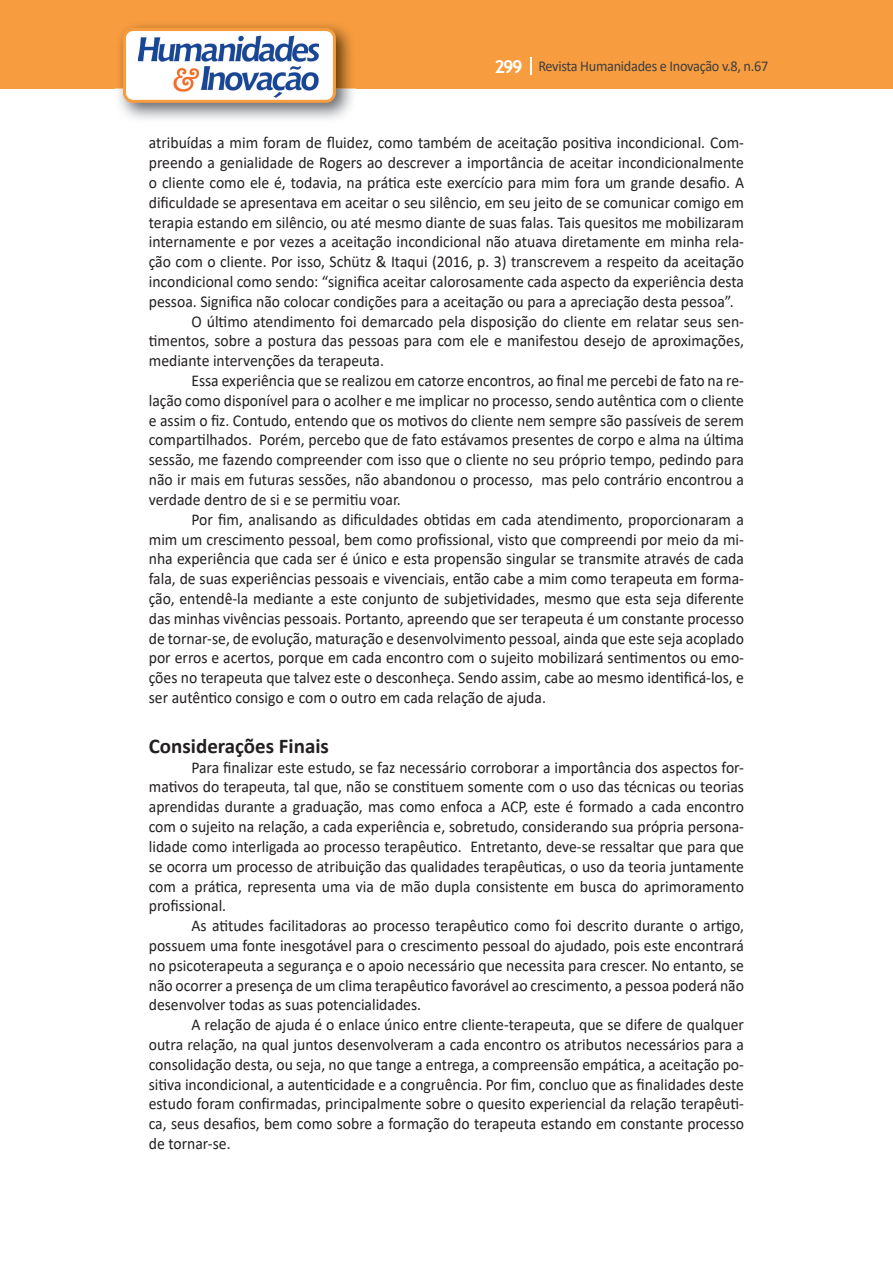
<style>
.page{position:relative;width:893px;height:1263px;background:#fff}
.page>*{position:absolute;margin:0;border:0;box-sizing:border-box;transform-origin:0 0}
.t1{font:700 21px "Calibri";color:#231f20}
.t2{font:16.5px/19.8px "Calibri";color:#231f20;text-align:justify;scale:.95 1}
.t3{font:15px "Calibri";letter-spacing:-.02em;color:#3e3e3f;scale:.95 1}
.s1{font-family:"Trebuchet MS";font-weight:700;font-size:18px;color:#fff}
</style>
<div class="page">
<div style="left:0;top:0;width:893px;height:88px;background:#f89d3f"></div>
<svg style="left:530px;top:57px;width:2px;height:18px"></svg>
<img style="left:115px;top:24px;width:241px;height:95px">
<div style="left:125px;top:30px;width:209px;height:71px;background:#fff;border-radius:9px"></div>
<img style="left:138px;top:35px;width:181px;height:62px">
<div style="left:123px;top:28px;width:213px;height:75px;border:3px solid #f89d3f;border-radius:9px"></div>
<p class="t3" style="left:495px;top:56px;width:290px"><span class="s1">299</span> Revista Humanidades e Inovação v.8, n.67</p>
<p class="t2" style="left:149px;top:133px;width:628px">atribuídas a mim foram de fluidez, como também de aceitação positiva incondicional. Com-</p>
<p class="t2" style="left:149px;top:152px;width:628px">preendo a genialidade de Rogers ao descrever a importância de aceitar incondicionalmente</p>
<p class="t2" style="left:149px;top:172px;width:628px">o cliente como ele é, todavia, na prática este exercício para mim fora um grande desafio. A</p>
<p class="t2" style="left:149px;top:192px;width:628px">dificuldade se apresentava em aceitar o seu silêncio, em seu jeito de se comunicar comigo em</p>
<p class="t2" style="left:149px;top:212px;width:628px">terapia estando em silêncio, ou até mesmo diante de suas falas. Tais quesitos me mobilizaram</p>
<p class="t2" style="left:149px;top:232px;width:628px">internamente e por vezes a aceitação incondicional não atuava diretamente em minha rela-</p>
<p class="t2" style="left:149px;top:251px;width:628px">ção com o cliente. Por isso, Schütz &amp; Itaqui (2016, p. 3) transcrevem a respeito da aceitação</p>
<p class="t2" style="left:149px;top:271px;width:628px">incondicional como sendo: “significa aceitar calorosamente cada aspecto da experiência desta</p>
<p class="t2" style="left:149px;top:291px;width:617px">pessoa. Significa não colocar condições para a aceitação ou para a apreciação desta pessoa”.</p>
<p class="t2" style="left:191px;top:311px;width:583px">O último atendimento foi demarcado pela disposição do cliente em relatar seus sen-</p>
<p class="t2" style="left:149px;top:331px;width:628px">timentos, sobre a postura das pessoas para com ele e manifestou desejo de aproximações,</p>
<p class="t2" style="left:149px;top:350px;width:249px">mediante intervenções da terapeuta.</p>
<p class="t2" style="left:191px;top:370px;width:583px">Essa experiência que se realizou em catorze encontros, ao final me percebi de fato na re-</p>
<p class="t2" style="left:149px;top:390px;width:628px">lação como disponível para o acolher e me implicar no processo, sendo autêntica com o cliente</p>
<p class="t2" style="left:149px;top:410px;width:628px">e assim o fiz. Contudo, entendo que os motivos do cliente nem sempre são passíveis de serem</p>
<p class="t2" style="left:149px;top:430px;width:628px">compartilhados. Porém, percebo que de fato estávamos presentes de corpo e alma na última</p>
<p class="t2" style="left:149px;top:449px;width:628px">sessão, me fazendo compreender com isso que o cliente no seu próprio tempo, pedindo para</p>
<p class="t2" style="left:149px;top:469px;width:628px">não ir mais em futuras sessões, não abandonou o processo, mas pelo contrário encontrou a</p>
<p class="t2" style="left:149px;top:489px;width:267px">verdade dentro de si e se permitiu voar.</p>
<p class="t2" style="left:191px;top:509px;width:583px">Por fim, analisando as dificuldades obtidas em cada atendimento, proporcionaram a</p>
<p class="t2" style="left:149px;top:529px;width:628px">mim um crescimento pessoal, bem como profissional, visto que compreendi por meio da mi-</p>
<p class="t2" style="left:149px;top:548px;width:628px">nha experiência que cada ser é único e esta propensão singular se transmite através de cada</p>
<p class="t2" style="left:149px;top:568px;width:628px">fala, de suas experiências pessoais e vivenciais, então cabe a mim como terapeuta em forma-</p>
<p class="t2" style="left:149px;top:588px;width:628px">ção, entendê-la mediante a este conjunto de subjetividades, mesmo que esta seja diferente</p>
<p class="t2" style="left:149px;top:608px;width:628px">das minhas vivências pessoais. Portanto, apreendo que ser terapeuta é um constante processo</p>
<p class="t2" style="left:149px;top:628px;width:628px">de tornar-se, de evolução, maturação e desenvolvimento pessoal, ainda que este seja acoplado</p>
<p class="t2" style="left:149px;top:647px;width:628px">por erros e acertos, porque em cada encontro com o sujeito mobilizará sentimentos ou emo-</p>
<p class="t2" style="left:149px;top:667px;width:628px">ções no terapeuta que talvez este o desconheça. Sendo assim, cabe ao mesmo identificá-los, e</p>
<p class="t2" style="left:149px;top:687px;width:419px">ser autêntico consigo e com o outro em cada relação de ajuda.</p>
<p class="t1" style="left:149px;top:731px;width:182px">Considerações Finais</p>
<p class="t2" style="left:149px;top:757px;width:628px;text-indent:43px">Para finalizar este estudo, se faz necessário corroborar a importância dos aspectos for&shy;mativos do terapeuta, tal que, não se constituem somente com o uso das técnicas ou teorias aprendidas durante a graduação, mas como enfoca a ACP, este é formado a cada encontro com o sujeito na relação, a cada experiência e, sobretudo, considerando sua própria persona&shy;lidade como interligada ao processo terapêutico. Entretanto, deve-se ressaltar que para que se ocorra um processo de atribuição das qualidades terapêuticas, o uso da teoria juntamente com a prática, representa uma via de mão dupla consistente em busca do aprimoramento profissional.</p>
<p class="t2" style="left:149px;top:915px;width:628px;text-indent:43px">As atitudes facilitadoras ao processo terapêutico como foi descrito durante o artigo, possuem uma fonte inesgotável para o crescimento pessoal do ajudado, pois este encontrará no psicoterapeuta a segurança e o apoio necessário que necessita para crescer. No entanto, se não ocorrer a presença de um clima terapêutico favorável ao crescimento, a pessoa poderá não desenvolver todas as suas potencialidades.</p>
<p class="t2" style="left:149px;top:1014px;width:628px;text-indent:43px">A relação de ajuda é o enlace único entre cliente-terapeuta, que se difere de qualquer outra relação, na qual juntos desenvolveram a cada encontro os atributos necessários para a consolidação desta, ou seja, no que tange a entrega, a compreensão empática, a aceitação po&shy;sitiva incondicional, a autenticidade e a congruência. Por fim, concluo que as finalidades deste estudo foram confirmadas, principalmente sobre o quesito experiencial da relação terapêuti&shy;ca, seus desafios, bem como sobre a formação do terapeuta estando em constante processo de tornar-se.</p>
</div>
